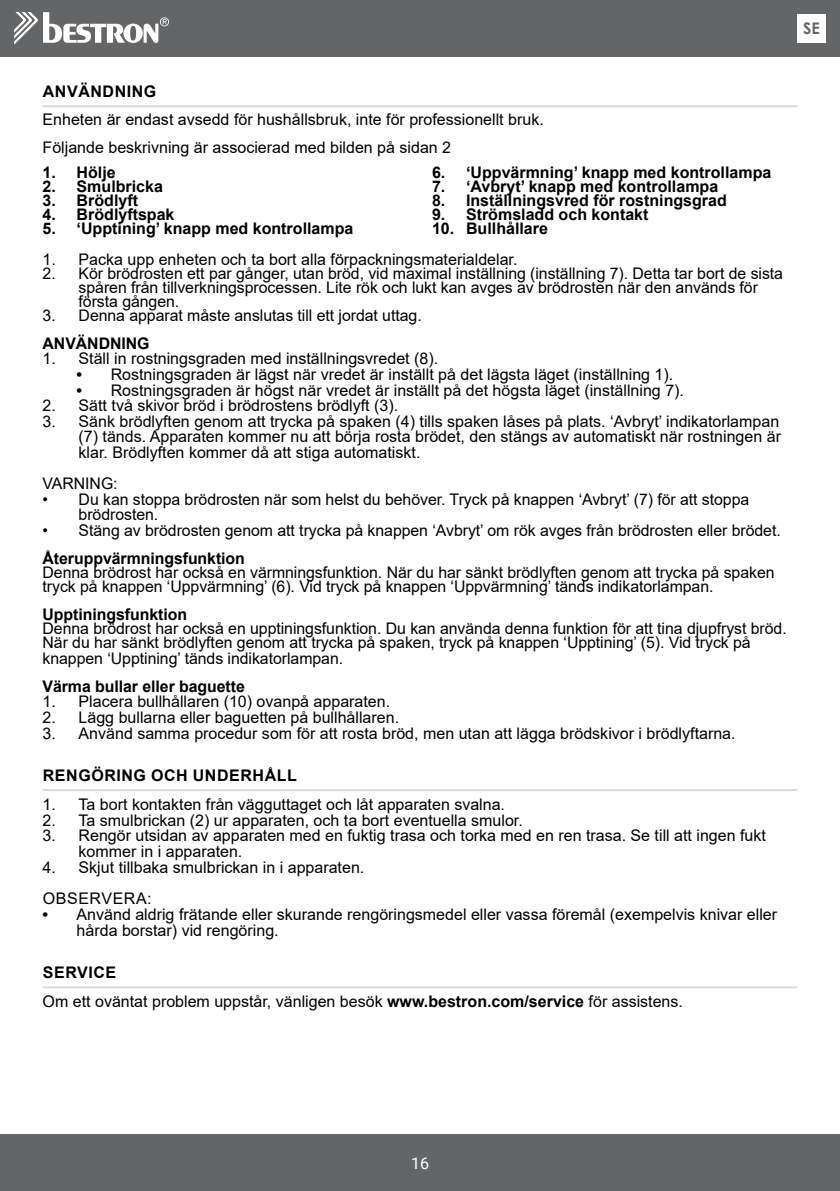
<style>
.page{position:relative;width:840px;height:1191px;background:#fff}
.page>*{position:absolute;margin:0;border:0;box-sizing:border-box;transform-origin:0 0}
.t1{font:16px/14px "Arial";color:#000}
.t2{font:700 16px "Arial";color:#000}
.t3{font:700 16px "Arial";letter-spacing:.035em;color:#000}
.t4{font:16px "Roboto";color:#fff}
.t5{font:700 16px "Century Gothic";color:#646567}
.s1{font-weight:700}
</style>
<div class="page">
<hr style="left:43px;top:105px;width:754px;height:2px;background:#d9dadb">
<hr style="left:43px;top:789px;width:754px;height:2px;background:#d9dadb">
<hr style="left:43px;top:986px;width:754px;height:2px;background:#d9dadb">
<div style="left:0;top:0;width:839px;height:57px;background:#646567"></div>
<div style="left:0;top:1134px;width:839px;height:57px;background:#646567"></div>
<svg style="left:14px;top:12px;width:155px;height:33px"></svg>
<div style="left:797px;top:14px;width:28px;height:29px;background:#fff"></div>
<p class="t5" style="left:802px;top:16px;width:18px">SE</p>
<p class="t3" style="left:43px;top:80px;width:115px">ANVÄNDNING</p>
<p class="t1" style="left:43px;top:105px;width:502px;line-height:28px">Enheten är endast avsedd för hushållsbruk, inte för professionellt bruk.<br>Följande beskrivning är associerad med bilden på sidan 2</p>
<p class="t2" style="left:43px;top:161px;width:75px">1. Hölje</p>
<p class="t2" style="left:43px;top:175px;width:122px">2. Smulbricka</p>
<p class="t2" style="left:43px;top:189px;width:97px">3. Brödlyft</p>
<p class="t2" style="left:43px;top:203px;width:133px">4. Brödlyftspak</p>
<p class="t2" style="left:43px;top:217px;width:312px">5. ‘Upptining’ knapp med kontrollampa</p>
<p class="t2" style="left:432px;top:161px;width:340px">6. ‘Uppvärmning’ knapp med kontrollampa</p>
<p class="t2" style="left:432px;top:175px;width:287px">7. ‘Avbryt’ knapp med kontrollampa</p>
<p class="t2" style="left:432px;top:189px;width:296px">8. Inställningsvred för rostningsgrad</p>
<p class="t2" style="left:432px;top:203px;width:218px">9. Strömsladd och kontakt</p>
<p class="t2" style="left:432px;top:217px;width:117px">10. Bullhållare</p>
<p class="t1" style="left:43px;top:252px;width:476px">1. Packa upp enheten och ta bort alla förpackningsmaterialdelar.</p>
<p class="t1" style="left:79px;top:266px;width:705px;text-indent:-36px">2. Kör brödrosten ett par gånger, utan bröd, vid maximal inställning (inställning 7). Detta tar bort de sista spåren från tillverkningsprocessen. Lite rök och lukt kan avges av brödrosten när den används för första gången.</p>
<p class="t1" style="left:43px;top:308px;width:380px">3. Denna apparat måste anslutas till ett jordat uttag.</p>
<p class="t2" style="left:43px;top:332px;width:108px">ANVÄNDNING</p>
<p class="t1" style="left:43px;top:352px;width:397px">1. Ställ in rostningsgraden med inställningsvredet (8).</p>
<p class="t1" style="left:77px;top:367px;width:598px"><span class="s1">•</span> Rostningsgraden är lägst när vredet är inställt på det lägsta läget (inställning 1).</p>
<p class="t1" style="left:77px;top:383px;width:608px"><span class="s1">•</span> Rostningsgraden är högst när vredet är inställt på det högsta läget (inställning 7).</p>
<p class="t1" style="left:43px;top:398px;width:357px">2. Sätt två skivor bröd i brödrostens brödlyft (3).</p>
<p class="t1" style="left:79px;top:413px;width:703px;line-height:15.6px;text-align:justify;text-indent:-36px">3. Sänk brödlyften genom att trycka på spaken (4) tills spaken låses på plats. ‘Avbryt’ indikatorlampan (7) tänds. Apparaten kommer nu att börja rosta brödet, den stängs av automatiskt när rostningen är klar. Brödlyften kommer då att stiga automatiskt.</p>
<p class="t1" style="left:43px;top:476px;width:77px">VARNING:</p>
<p class="t1" style="left:79px;top:491px;width:671px;line-height:15.6px;text-indent:-36px">• Du kan stoppa brödrosten när som helst du behöver. Tryck på knappen ‘Avbryt’ (7) för att stoppa brödrosten.</p>
<p class="t1" style="left:43px;top:523px;width:739px">• Stäng av brödrosten genom att trycka på knappen ‘Avbryt’ om rök avges från brödrosten eller brödet.</p>
<p class="t2" style="left:43px;top:547px;width:204px">Återuppvärmningsfunktion</p>
<p class="t1" style="left:43px;top:565px;width:733px">Denna brödrost har också en värmningsfunktion. När du har sänkt brödlyften genom att trycka på spaken tryck på knappen ‘Uppvärmning’ (6). Vid tryck på knappen ‘Uppvärmning’ tänds indikatorlampan.</p>
<p class="t2" style="left:43px;top:603px;width:146px">Upptiningsfunktion</p>
<p class="t1" style="left:43px;top:621px;width:745px">Denna brödrost har också en upptiningsfunktion. Du kan använda denna funktion för att tina djupfryst bröd.<br>När du har sänkt brödlyften genom att trycka på spaken, tryck på knappen ‘Upptining’ (5). Vid tryck på</p>
<p class="t1" style="left:43px;top:651px;width:302px">knappen ‘Upptining’ tänds indikatorlampan.</p>
<p class="t2" style="left:43px;top:675px;width:204px">Värma bullar eller baguette</p>
<p class="t1" style="left:43px;top:694px;width:349px">1. Placera bullhållaren (10) ovanpå apparaten.</p>
<p class="t1" style="left:43px;top:710px;width:358px">2. Lägg bullarna eller baguetten på bullhållaren.</p>
<p class="t1" style="left:43px;top:726px;width:694px">3. Använd samma procedur som för att rosta bröd, men utan att lägga brödskivor i brödlyftarna.</p>
<p class="t3" style="left:43px;top:763px;width:255px">RENGÖRING OCH UNDERHÅLL</p>
<p class="t1" style="left:43px;top:797px;width:464px">1. Ta bort kontakten från vägguttaget och låt apparaten svalna.</p>
<p class="t1" style="left:43px;top:813px;width:481px">2. Ta smulbrickan (2) ur apparaten, och ta bort eventuella smulor.</p>
<p class="t1" style="left:79px;top:828px;width:688px;line-height:15.6px;text-indent:-36px">3. Rengör utsidan av apparaten med en fuktig trasa och torka med en ren trasa. Se till att ingen fukt kommer in i apparaten.</p>
<p class="t1" style="left:43px;top:851px;width:323px;line-height:31.2px">4. Skjut tillbaka smulbrickan in i apparaten.<br>OBSERVERA:</p>
<p class="t1" style="left:77px;top:906px;width:701px;line-height:16px;text-indent:-34px"><span class="s1">•</span> Använd aldrig frätande eller skurande rengöringsmedel eller vassa föremål (exempelvis knivar eller hårda borstar) vid rengöring.</p>
<p class="t1" style="left:43px;top:957px;width:641px;line-height:29.6px"><span class="s1">SERVICE<br></span>Om ett oväntat problem uppstår, vänligen besök <span class="s1">www.bestron.com/service</span> för assistens.</p>
<p class="t4" style="left:411px;top:1151px;width:19px">16</p>
</div>
